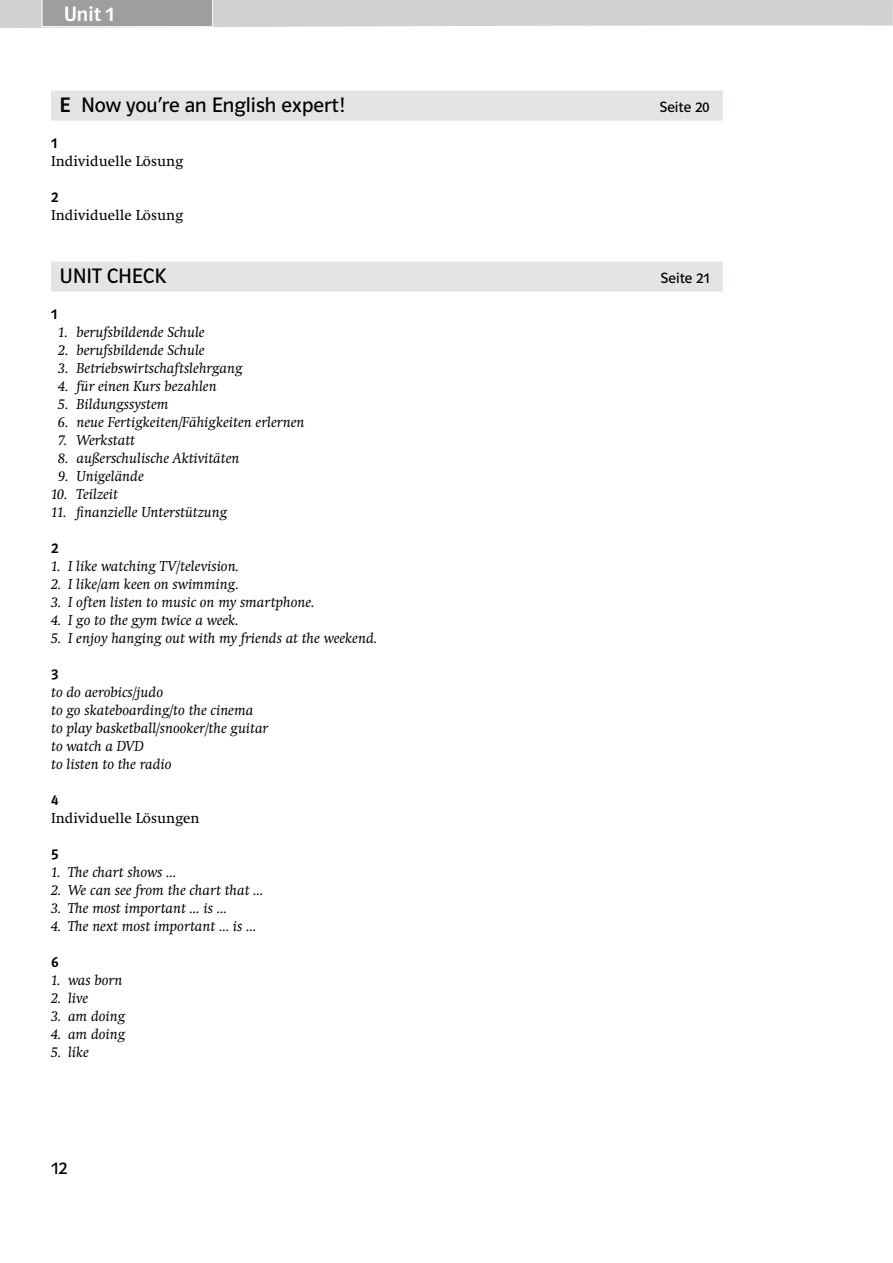
<style>
.page{position:relative;width:893px;height:1263px;background:#fff}
.page>*{position:absolute;margin:0;border:0;box-sizing:border-box;transform-origin:0 0}
.titel2{font:21px "Polo ST11 K Buch";color:#000}
.t1{font:21px "Polo ST11 K Krftg";color:#fff}
.t2{font:18px "Polo ST11 K Buch";color:#000}
.fliesstext_englisch{font:italic 15px "Swift EF";color:#000}
.fliesstext_deutsch{font:15px "Swift EF";color:#000}
.titel2-2{font:15px "Polo ST11 K Buch";color:#000}
.titel_übungsnummer{font:15px "Polo ST11 K Krftg";color:#000}
.s1{font-family:"Polo ST11 K Krftg"}
</style>
<div class="page">
<svg style="left:0;top:0;width:893px;height:28px;background:#c9cbcb"></svg>
<div style="left:51px;top:91px;width:672px;height:30px;background:#e3e4e4"></div>
<div style="left:51px;top:262px;width:672px;height:30px;background:#e3e4e4"></div>
<h1 class="t1" style="left:64px;top:2px;width:52px">Unit 1</h1>
<p class="titel2" style="left:60px;top:94px;width:287px"><span class="s1">E</span> Now you’re an English expert!</p>
<p class="titel2-2" style="left:659px;top:99px;width:52px">Seite 20</p>
<p class="titel_übungsnummer" style="left:51px;top:135px;width:8px">1</p>
<p class="fliesstext_deutsch" style="left:51px;top:153px;width:134px">Individuelle Lösung</p>
<p class="titel_übungsnummer" style="left:51px;top:189px;width:9px">2</p>
<p class="fliesstext_deutsch" style="left:51px;top:207px;width:134px">Individuelle Lösung</p>
<p class="titel2" style="left:60px;top:265px;width:108px">UNIT CHECK</p>
<p class="titel2-2" style="left:661px;top:270px;width:50px">Seite 21</p>
<p class="titel_übungsnummer" style="left:51px;top:306px;width:8px">1</p>
<p class="fliesstext_englisch" style="left:58px;top:324px;width:148px">1. berufsbildende Schule</p>
<p class="fliesstext_englisch" style="left:58px;top:342px;width:148px">2. berufsbildende Schule</p>
<p class="fliesstext_englisch" style="left:58px;top:360px;width:186px">3. Betriebswirtschaftslehrgang</p>
<p class="fliesstext_englisch" style="left:58px;top:378px;width:160px">4. für einen Kurs bezahlen</p>
<p class="fliesstext_englisch" style="left:58px;top:396px;width:112px">5. Bildungssystem</p>
<p class="fliesstext_englisch" style="left:58px;top:414px;width:248px">6. neue Fertigkeiten/Fähigkeiten erlernen</p>
<p class="fliesstext_englisch" style="left:58px;top:432px;width:78px">7. Werkstatt</p>
<p class="fliesstext_englisch" style="left:58px;top:450px;width:183px">8. außerschulische Aktivitäten</p>
<p class="fliesstext_englisch" style="left:58px;top:468px;width:87px">9. Unigelände</p>
<p class="fliesstext_englisch" style="left:51px;top:486px;width:69px">10. Teilzeit</p>
<p class="fliesstext_englisch" style="left:51px;top:504px;width:178px">11. finanzielle Unterstützung</p>
<p class="titel_übungsnummer" style="left:51px;top:540px;width:9px">2</p>
<p class="fliesstext_englisch" style="left:51px;top:558px;width:189px">1. I like watching TV/television.</p>
<p class="fliesstext_englisch" style="left:51px;top:576px;width:189px">2. I like/am keen on swimming.</p>
<p class="fliesstext_englisch" style="left:51px;top:594px;width:265px">3. I often listen to music on my smartphone.</p>
<p class="fliesstext_englisch" style="left:51px;top:612px;width:189px">4. I go to the gym twice a week.</p>
<p class="fliesstext_englisch" style="left:51px;top:630px;width:328px">5. I enjoy hanging out with my friends at the weekend.</p>
<p class="titel_übungsnummer" style="left:51px;top:666px;width:9px">3</p>
<p class="fliesstext_englisch" style="left:51px;top:684px;width:114px">to do aerobics/judo</p>
<p class="fliesstext_englisch" style="left:51px;top:702px;width:204px">to go skateboarding/to the cinema</p>
<p class="fliesstext_englisch" style="left:51px;top:720px;width:219px">to play basketball/snooker/the guitar</p>
<p class="fliesstext_englisch" style="left:51px;top:738px;width:94px">to watch a DVD</p>
<p class="fliesstext_englisch" style="left:51px;top:756px;width:122px">to listen to the radio</p>
<p class="titel_übungsnummer" style="left:51px;top:792px;width:9px">4</p>
<p class="fliesstext_deutsch" style="left:51px;top:810px;width:150px">Individuelle Lösungen</p>
<p class="titel_übungsnummer" style="left:51px;top:846px;width:9px">5</p>
<p class="fliesstext_englisch" style="left:51px;top:864px;width:127px">1. The chart shows …</p>
<p class="fliesstext_englisch" style="left:51px;top:882px;width:214px">2. We can see from the chart that …</p>
<p class="fliesstext_englisch" style="left:51px;top:900px;width:177px">3. The most important … is …</p>
<p class="fliesstext_englisch" style="left:51px;top:918px;width:207px">4. The next most important … is …</p>
<p class="titel_übungsnummer" style="left:51px;top:954px;width:9px">6</p>
<p class="fliesstext_englisch" style="left:51px;top:972px;width:73px">1. was born</p>
<p class="fliesstext_englisch" style="left:51px;top:990px;width:39px">2. live</p>
<p class="fliesstext_englisch" style="left:51px;top:1008px;width:76px">3. am doing</p>
<p class="fliesstext_englisch" style="left:51px;top:1026px;width:76px">4. am doing</p>
<p class="fliesstext_englisch" style="left:51px;top:1044px;width:40px">5. like</p>
<p class="t2" style="left:51px;top:1158px;width:18px">12</p>
</div>
